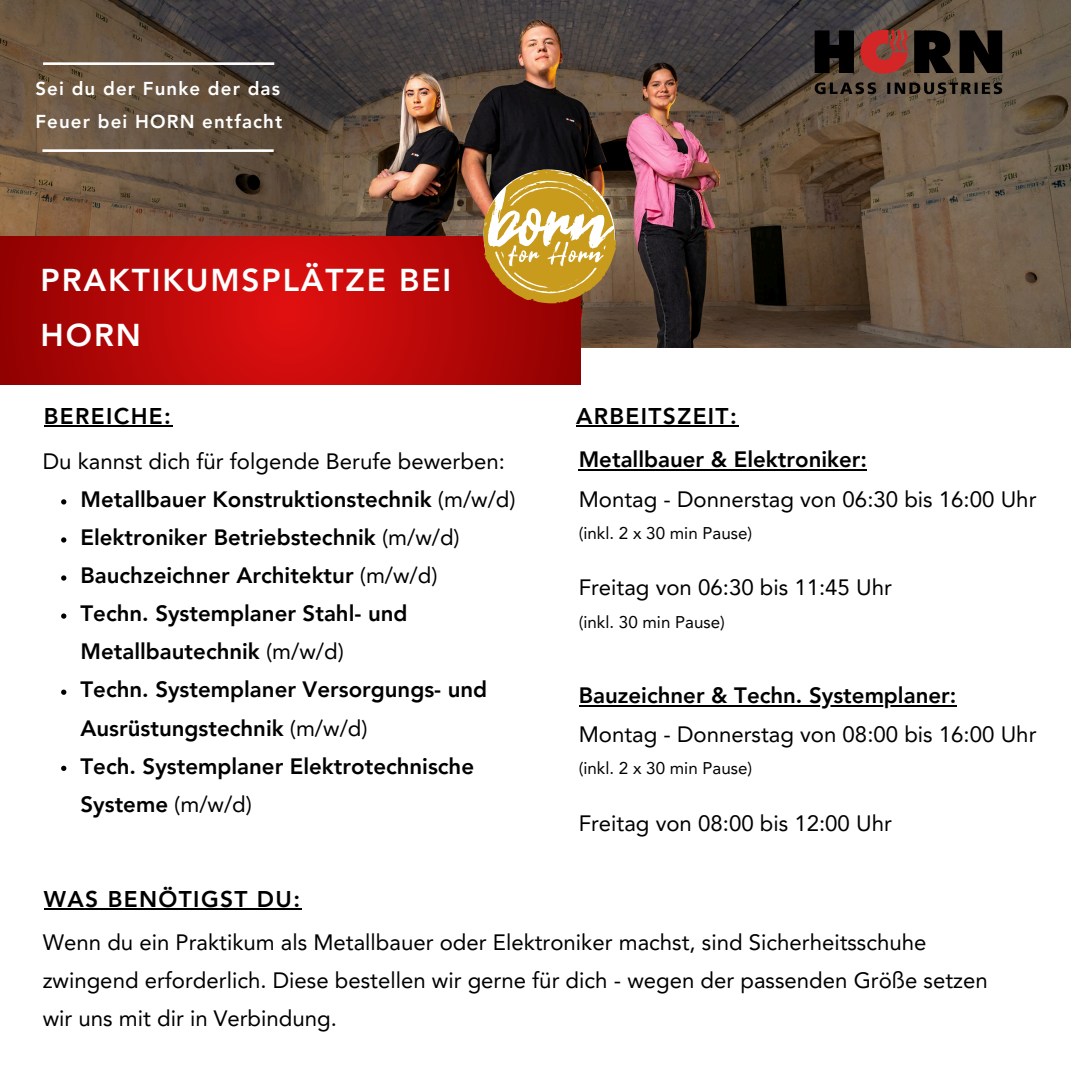
<style>
.page{position:relative;width:1071px;height:1071px;background:#fff}
.page>*{position:absolute;margin:0;border:0;box-sizing:border-box;transform-origin:0 0}
.t1{font:800 31.5px/55.1px "Avenir LT Pro";letter-spacing:.06em;color:#fff}
.t2{font:800 22.75px "Avenir LT Pro";letter-spacing:.06em;color:#000}
.t3{font:22.22px/39px "Avenir LT Pro";color:#000}
.t4{font:800 22.22px/38.1px "Avenir LT Pro";color:#000}
.t5{font:800 18.72px "Avenir LT Pro";letter-spacing:.06em;color:#fff}
.t6{font:16.97px "Avenir LT Pro";color:#000}
.s1{font-weight:400}
.s2{font-weight:800}
</style>
<div class="page">
<img style="left:0;top:0;width:1071px;height:348px">
<hr style="left:42px;top:149px;width:232px;height:3px;background:#fff">
<hr style="left:43px;top:62px;width:231px;height:3px;background:#fff">
<svg style="left:0;top:237px;width:581px;height:148px;background:#b90808"></svg>
<svg style="left:484px;top:170px;width:134px;height:133px;background:#c0994d"></svg>
<hr style="left:44px;top:425px;width:128px;height:2px;background:#000">
<svg style="left:61px;top:499px;width:5px;height:6px"></svg>
<svg style="left:61px;top:537px;width:5px;height:6px"></svg>
<svg style="left:61px;top:575px;width:5px;height:6px"></svg>
<svg style="left:61px;top:613px;width:5px;height:6px"></svg>
<svg style="left:61px;top:690px;width:5px;height:5px"></svg>
<svg style="left:61px;top:766px;width:5px;height:5px"></svg>
<hr style="left:576px;top:425px;width:162px;height:2px;background:#000">
<hr style="left:579px;top:469px;width:288px;height:2px;background:#000">
<hr style="left:579px;top:705px;width:377px;height:2px;background:#000">
<hr style="left:44px;top:908px;width:258px;height:2px;background:#000">
<svg style="left:815px;top:30px;width:39px;height:43px;background:#0b0a09"></svg>
<svg style="left:914px;top:30px;width:40px;height:43px;background:#171410"></svg>
<svg style="left:960px;top:30px;width:42px;height:43px;background:#120f0c"></svg>
<svg style="left:861px;top:30px;width:47px;height:44px;background:#ab3732"></svg>
<svg style="left:815px;top:82px;width:187px;height:12px;background:#3e352c"></svg>
<p class="t5" style="left:35px;top:81px;width:246px">Sei du der Funke der das</p>
<p class="t5" style="left:35px;top:114px;width:248px">Feuer bei HORN entfacht</p>
<p class="t1" style="left:41px;top:255px;width:412px">PRAKTIKUMSPLÄTZE BEI<br>HORN</p>
<p class="t2" style="left:44px;top:407px;width:129px">BEREICHE:</p>
<p class="t3" style="left:43px;top:444px;width:464px">Du kannst dich für folgende Berufe bewerben:</p>
<p class="t4" style="left:81px;top:482px;width:437px">Metallbauer Konstruktionstechnik <span class="s1">(m/w/d)</span></p>
<p class="t4" style="left:81px;top:520px;width:381px">Elektroniker Betriebstechnik <span class="s1">(m/w/d)</span></p>
<h1 class="t4" style="left:81px;top:559px;width:359px">Bauchzeichner Architektur <span class="s1">(m/w/d)</span></h1>
<h2 class="t4" style="left:81px;top:597px;width:329px">Techn. Systemplaner Stahl- und<br>Metallbautechnik <span class="s1">(m/w/d)</span></h2>
<h3 class="t4" style="left:81px;top:673px;width:408px">Techn. Systemplaner Versorgungs- und<br>Ausrüstungstechnik <span class="s1">(m/w/d)</span></h3>
<p class="t4" style="left:81px;top:749px;width:395px">Tech. Systemplaner Elektrotechnische<br>Systeme <span class="s1">(m/w/d)</span></p>
<p class="t2" style="left:576px;top:407px;width:162px">ARBEITSZEIT:</p>
<p class="t3" style="left:579px;top:442px;width:459px"><span class="s2">Metallbauer &amp; Elektroniker:<br></span>Montag - Donnerstag von 06:30 bis 16:00 Uhr</p>
<p class="t6" style="left:579px;top:526px;width:175px">(inkl. 2 x 30 min Pause)</p>
<p class="t3" style="left:579px;top:570px;width:315px">Freitag von 06:30 bis 11:45 Uhr</p>
<p class="t6" style="left:579px;top:615px;width:148px">(inkl. 30 min Pause)</p>
<p class="t3" style="left:579px;top:678px;width:459px"><span class="s2">Bauzeichner &amp; Techn. Systemplaner:<br></span>Montag - Donnerstag von 08:00 bis 16:00 Uhr</p>
<p class="t6" style="left:579px;top:761px;width:175px">(inkl. 2 x 30 min Pause)</p>
<p class="t3" style="left:579px;top:806px;width:315px">Freitag von 08:00 bis 12:00 Uhr</p>
<h2 class="t2" style="left:44px;top:890px;width:258px">WAS BENÖTIGST DU:</h2>
<h3 class="t3" style="left:43px;top:925px;width:947px;line-height:38.1px">Wenn du ein Praktikum als Metallbauer oder Elektroniker machst, sind Sicherheitsschuhe zwingend erforderlich. Diese bestellen wir gerne für dich - wegen der passenden Größe setzen wir uns mit dir in Verbindung.</h3>
</div>
